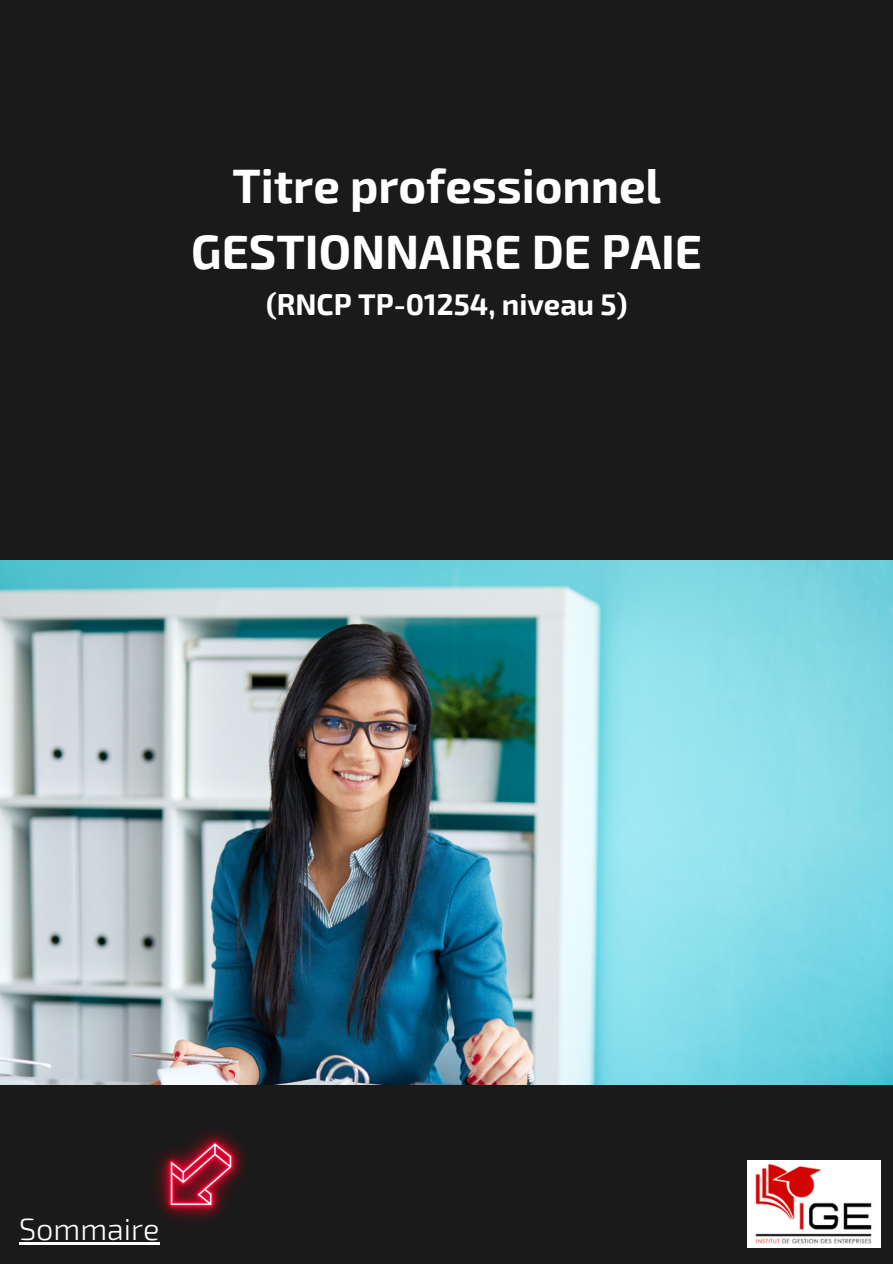
<style>
.page{position:relative;width:893px;height:1264px;background:#fff}
.page>*{position:absolute;margin:0;border:0;box-sizing:border-box;transform-origin:0 0}
.t1{font:700 47.25px "Exo 2";color:#fff}
.t2{font:300 30.6px "Exo 2";color:#fff}
.t3{font:700 29.25px "Exo 2";color:#fff}
</style>
<div class="page">
<div style="left:0;top:0;width:892px;height:1263px;background:#1a1a1b"></div>
<img style="left:0;top:560px;width:892px;height:524px">
<img style="left:747px;top:1160px;width:132px;height:87px">
<hr style="left:19px;top:1241px;width:140px;height:3px;background:#fff">
<img style="left:155px;top:1131px;width:91px;height:90px">
<p class="t1" style="left:232px;top:155px;width:430px">Titre professionnel</p>
<p class="t1" style="left:191px;top:221px;width:512px">GESTIONNAIRE DE PAIE</p>
<p class="t3" style="left:266px;top:286px;width:363px">(RNCP TP-01254, niveau 5)</p>
<p class="t2" style="left:19px;top:1209px;width:142px">Sommaire</p>
</div>
